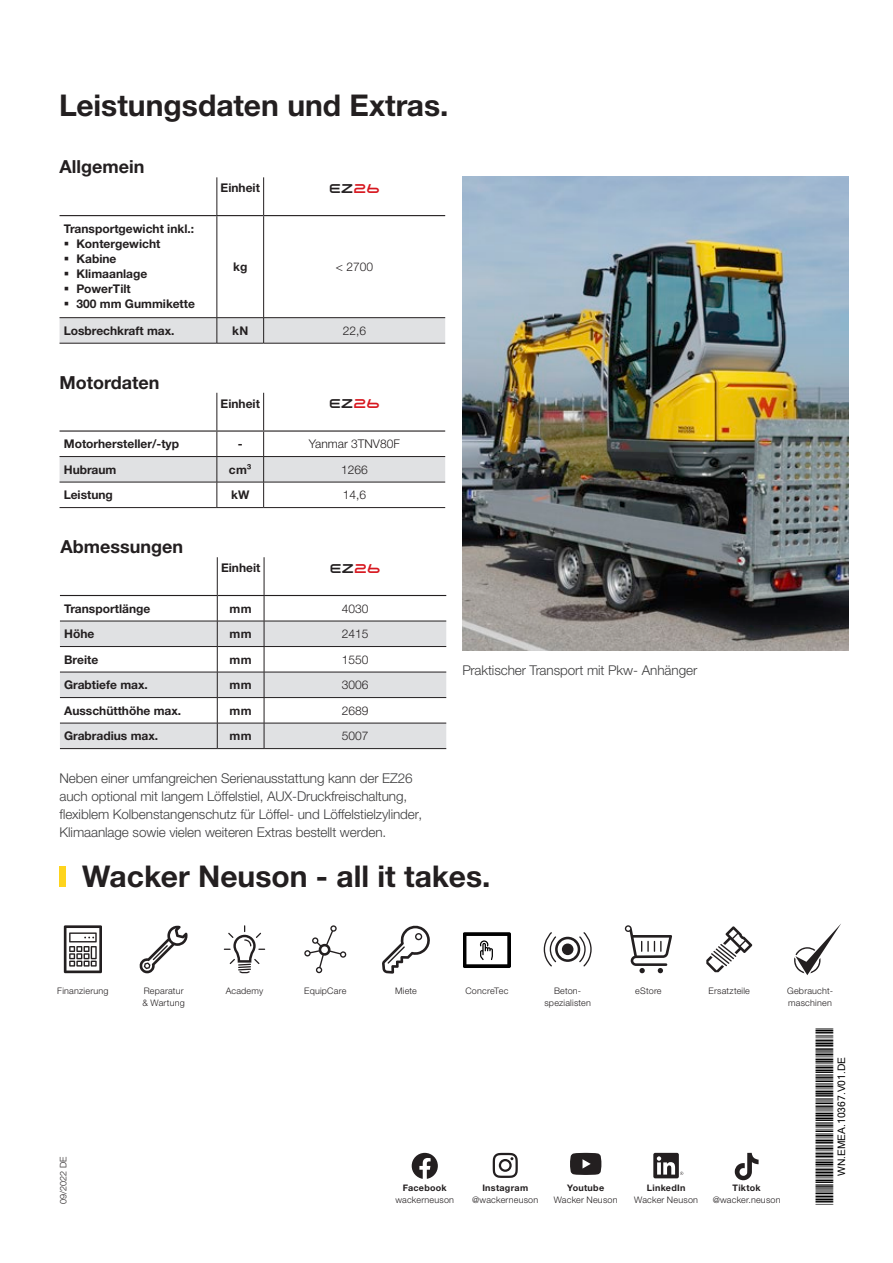
<style>
.page{position:relative;width:893px;height:1263px;background:#fff}
.page>*{position:absolute;margin:0;border:0;box-sizing:border-box;transform-origin:0 0}
.t1{font:700 30px "Helvetica Neue LTW1 G";color:#231f20}
.t2{font:700 18px "Helvetica Neue LTW1 G";color:#231f20}
.t3{font:300 13.5px/18px "Helvetica Neue LTW1 G";letter-spacing:-.005em;color:#3e3e3f}
.t4{font:13.5px "Wacker Neuson";color:#231f20}
.t5{font:700 12px "Helvetica Neue LTW1 G";color:#231f20}
.t6{font:300 12px "Helvetica Neue LTW1 G";color:#231f20}
.t7{font:10.35px "Microsoft Sans Serif";color:#000}
.t8{font:300 9px/12px "Helvetica Neue LTW1 G";letter-spacing:.025em;color:#231f20}
.t9{font:700 9px "Helvetica Neue LTW1 G";letter-spacing:.03em;color:#231f20}
.s1{color:#d7171f}
</style>
<div class="page">
<svg style="left:412px;top:1153px;width:26px;height:26px"></svg>
<svg style="left:493px;top:1153px;width:25px;height:25px"></svg>
<svg style="left:570px;top:1153px;width:31px;height:22px"></svg>
<div style="left:653px;top:1153px;width:26px;height:25px;background:#231f20;border-radius:2px"></div>
<svg style="left:657px;top:1156px;width:26px;height:19px"></svg>
<svg style="left:735px;top:1153px;width:24px;height:27px"></svg>
<hr style="left:217px;top:177px;width:1px;height:38px;background:#231f20">
<hr style="left:263px;top:177px;width:1px;height:38px;background:#231f20">
<svg style="left:60px;top:216px;width:385px;height:127px"></svg>
<hr style="left:60px;top:343px;width:157px;height:1px;background:#231f20">
<hr style="left:217px;top:343px;width:47px;height:1px;background:#231f20">
<hr style="left:264px;top:343px;width:181px;height:1px;background:#231f20">
<hr style="left:60px;top:215px;width:157px;height:1px;background:#231f20">
<hr style="left:217px;top:215px;width:47px;height:1px;background:#231f20">
<hr style="left:264px;top:215px;width:181px;height:1px;background:#231f20">
<hr style="left:217px;top:393px;width:1px;height:37px;background:#231f20">
<hr style="left:263px;top:393px;width:1px;height:37px;background:#231f20">
<svg style="left:60px;top:432px;width:385px;height:75px"></svg>
<hr style="left:60px;top:507px;width:157px;height:1px;background:#231f20">
<hr style="left:217px;top:507px;width:47px;height:1px;background:#231f20">
<hr style="left:264px;top:507px;width:181px;height:1px;background:#231f20">
<hr style="left:60px;top:430px;width:157px;height:2px;background:#231f20">
<hr style="left:217px;top:430px;width:47px;height:2px;background:#231f20">
<hr style="left:264px;top:430px;width:181px;height:2px;background:#231f20">
<div style="left:59px;top:866px;width:6px;height:21px;background:#fed41d"></div>
<svg style="left:64px;top:925px;width:38px;height:48px"></svg>
<svg style="left:139px;top:925px;width:49px;height:48px"></svg>
<svg style="left:224px;top:925px;width:41px;height:47px"></svg>
<svg style="left:304px;top:925px;width:42px;height:48px"></svg>
<svg style="left:382px;top:925px;width:48px;height:49px"></svg>
<svg style="left:463px;top:932px;width:47px;height:36px"></svg>
<svg style="left:544px;top:932px;width:48px;height:34px"></svg>
<svg style="left:625px;top:925px;width:47px;height:48px"></svg>
<svg style="left:706px;top:926px;width:46px;height:46px"></svg>
<svg style="left:794px;top:924px;width:47px;height:51px"></svg>
<hr style="left:217px;top:557px;width:1px;height:38px;background:#231f20">
<hr style="left:264px;top:557px;width:1px;height:38px;background:#231f20">
<svg style="left:60px;top:596px;width:386px;height:152px"></svg>
<hr style="left:60px;top:748px;width:157px;height:1px;background:#231f20">
<hr style="left:217px;top:748px;width:47px;height:1px;background:#231f20">
<hr style="left:264px;top:748px;width:182px;height:1px;background:#231f20">
<hr style="left:60px;top:595px;width:157px;height:1px;background:#231f20">
<hr style="left:217px;top:595px;width:47px;height:1px;background:#231f20">
<hr style="left:264px;top:595px;width:182px;height:1px;background:#231f20">
<img style="left:462px;top:177px;width:386px;height:473px">
<h1 class="t1" style="left:59px;top:87px;width:391px">Leistungsdaten und Extras.</h1>
<h2 class="t2" style="left:60px;top:156px;width:86px">Allgemein</h2>
<p class="t5" style="left:64px;top:222px;width:132px">Transportgewicht inkl.:</p>
<p class="t5" style="left:64px;top:237px;width:98px">▪ Kontergewicht</p>
<p class="t5" style="left:64px;top:252px;width:54px">▪ Kabine</p>
<p class="t5" style="left:64px;top:267px;width:85px">▪ Klimaanlage</p>
<p class="t5" style="left:64px;top:282px;width:69px">▪ PowerTilt</p>
<p class="t5" style="left:64px;top:297px;width:133px">▪ 300 mm Gummikette</p>
<p class="t5" style="left:221px;top:181px;width:41px">Einheit</p>
<p class="t4" style="left:329px;top:182px;width:52px">EZ<span class="s1">26</span></p>
<p class="t5" style="left:233px;top:259px;width:16px">kg</p>
<p class="t6" style="left:336px;top:259px;width:39px">&lt; 2700</p>
<p class="t5" style="left:64px;top:323px;width:112px">Losbrechkraft max.</p>
<p class="t5" style="left:232px;top:323px;width:18px">kN</p>
<p class="t6" style="left:343px;top:323px;width:25px">22,6</p>
<h2 class="t2" style="left:60px;top:371px;width:102px">Motordaten</h2>
<p class="t5" style="left:221px;top:396px;width:41px">Einheit</p>
<p class="t4" style="left:329px;top:397px;width:52px">EZ<span class="s1">26</span></p>
<p class="t5" style="left:64px;top:436px;width:117px">Motorhersteller/-typ</p>
<p class="t5" style="left:238px;top:436px;width:6px">-</p>
<p class="t6" style="left:309px;top:436px;width:92px">Yanmar 3TNV80F</p>
<p class="t5" style="left:64px;top:462px;width:54px">Hubraum</p>
<p class="t5" style="left:229px;top:462px;width:24px">cm³</p>
<p class="t6" style="left:341px;top:462px;width:28px">1266</p>
<p class="t5" style="left:64px;top:487px;width:51px">Leistung</p>
<p class="t5" style="left:231px;top:487px;width:20px">kW</p>
<p class="t6" style="left:343px;top:487px;width:25px">14,6</p>
<h2 class="t2" style="left:61px;top:535px;width:124px">Abmessungen</h2>
<p class="t5" style="left:221px;top:560px;width:41px">Einheit</p>
<p class="t4" style="left:330px;top:562px;width:52px">EZ<span class="s1">26</span></p>
<p class="t5" style="left:64px;top:601px;width:88px">Transportlänge</p>
<p class="t5" style="left:230px;top:601px;width:24px">mm</p>
<p class="t6" style="left:342px;top:601px;width:28px">4030</p>
<p class="t5" style="left:64px;top:626px;width:32px">Höhe</p>
<p class="t5" style="left:230px;top:626px;width:24px">mm</p>
<p class="t6" style="left:342px;top:626px;width:28px">2415</p>
<p class="t5" style="left:64px;top:652px;width:36px">Breite</p>
<p class="t5" style="left:230px;top:652px;width:24px">mm</p>
<p class="t6" style="left:342px;top:652px;width:28px">1550</p>
<p class="t5" style="left:64px;top:677px;width:85px">Grabtiefe max.</p>
<p class="t5" style="left:230px;top:677px;width:24px">mm</p>
<p class="t6" style="left:342px;top:677px;width:28px">3006</p>
<p class="t5" style="left:64px;top:703px;width:119px">Ausschütthöhe max.</p>
<p class="t5" style="left:230px;top:703px;width:24px">mm</p>
<p class="t6" style="left:342px;top:703px;width:28px">2689</p>
<p class="t5" style="left:64px;top:728px;width:96px">Grabradius max.</p>
<p class="t5" style="left:230px;top:728px;width:24px">mm</p>
<p class="t6" style="left:342px;top:728px;width:28px">5007</p>
<p class="t3" style="left:60px;top:769px;width:364px">Neben einer umfangreichen Serienausstattung kann der EZ26 auch optional mit langem Löffelstiel, AUX-Druckfreischaltung, flexiblem Kolbenstangenschutz für Löffel- und Löffelstielzylinder, Klimaanlage sowie vielen weiteren Extras bestellt werden.</p>
<p class="t3" style="left:462px;top:661px;width:236px">Praktischer Transport mit Pkw- Anhänger</p>
<h1 class="t1" style="left:82px;top:858px;width:410px">Wacker Neuson - all it takes.</h1>
<p class="t8" style="left:57px;top:985px;width:53px">Finanzierung</p>
<p class="t8" style="left:143px;top:985px;width:44px">Reparatur &amp; Wartung</p>
<p class="t8" style="left:226px;top:985px;width:39px">Academy</p>
<p class="t8" style="left:304px;top:985px;width:44px">EquipCare</p>
<p class="t8" style="left:395px;top:985px;width:23px">Miete</p>
<p class="t8" style="left:465px;top:985px;width:44px">ConcreTec</p>
<p class="t8" style="left:544px;top:985px;width:48px;text-align:center">Beton&shy;spezialisten</p>
<p class="t8" style="left:635px;top:985px;width:28px">eStore</p>
<p class="t8" style="left:708px;top:985px;width:43px">Ersatzteile</p>
<p class="t8" style="left:787px;top:985px;width:47px">Gebraucht&shy;maschinen</p>
<p class="t8" style="left:57px;top:1204px;width:49px;rotate:-90deg">09/2022 DE</p>
<p class="t9" style="left:403px;top:1182px;width:46px">Facebook</p>
<p class="t8" style="left:395px;top:1194px;width:60px">wackerneuson</p>
<p class="t9" style="left:482px;top:1182px;width:47px">Instagram</p>
<p class="t8" style="left:472px;top:1194px;width:68px">@wackerneuson</p>
<p class="t9" style="left:567px;top:1182px;width:39px">Youtube</p>
<p class="t8" style="left:554px;top:1194px;width:65px">Wacker Neuson</p>
<p class="t9" style="left:647px;top:1182px;width:40px">LinkedIn</p>
<p class="t8" style="left:634px;top:1194px;width:65px">Wacker Neuson</p>
<p class="t9" style="left:733px;top:1182px;width:30px">Tiktok</p>
<p class="t8" style="left:713px;top:1194px;width:69px">@wacker.neuson</p>
<p class="t7" style="left:836px;top:1176px;width:121px;rotate:-90deg">WN.EMEA.10367.V01.DE</p>
</div>
